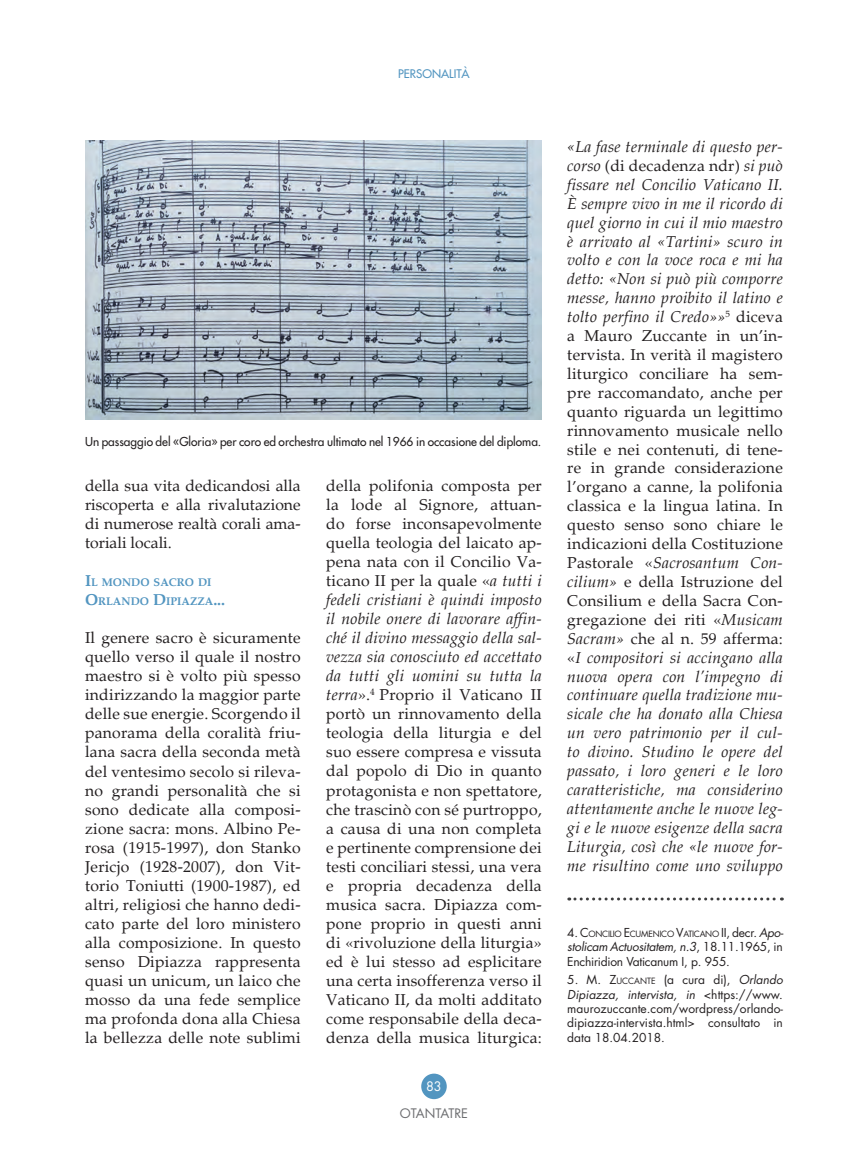
<style>
.page{position:relative;width:868px;height:1149px;background:#fff}
.page>*{position:absolute;margin:0;border:0;box-sizing:border-box;transform-origin:0 0}
.t1{font:15.75px/19px "Palatino";letter-spacing:.015em;color:#231f20;text-align:justify}
.t2{font:italic 15.75px/18.9px "Palatino";letter-spacing:.015em;color:#231f20;text-align:justify}
.t3{font:12.75px "Futura";color:#6c6d70}
.t4{font:12.75px "Futura";color:#fff}
.t5{font:12px/14.4px "Futura";color:#231f20;text-align:justify}
.t6{font:12px "Futura";color:#231f20}
.t7{font:12px/14.4px "Futura";letter-spacing:-.02em;color:#231f20}
.t8{font:11.55px "Futura";color:#5295c0}
.t9{font:700 10.95px/19px "Palatino";color:#5295c0}
.t10{font:8.4px "Futura";letter-spacing:-.03em;color:#231f20}
.s1{font-size:15.75px}
.s2{font-style:italic}
.s3{font-style:normal}
.s4{font-size:12px}
.s5{font-style:italic;font-size:12px}
.s6{font-style:inherit}
.s7{font-size:8.4px}
</style>
<div class="page">
<div style="left:421px;top:1073px;width:25px;height:25px;background:#5295c0;border-radius:50%"></div>
<svg style="left:568px;top:897px;width:214px;height:3px"></svg>
<img style="left:85px;top:140px;width:456px;height:279px">
<p class="t8" style="left:398px;top:66px;width:73px">PERSONALITÀ</p>
<p class="t6" style="left:85px;top:433px;width:457px">Un passaggio del «Gloria» per coro ed orchestra ultimato nel 1966 in occasione del diploma.</p>
<p class="t1" style="left:85px;top:476px;width:217px">della sua vita dedicandosi alla riscoperta e alla rivalutazione di numerose realtà corali ama&shy;toriali locali.</p>
<p class="t9" style="left:85px;top:573px;width:141px"><span class="s1">I</span>L MONDO SACRO DI<br><span class="s1">O</span>RLANDO <span class="s1">D</span>IPIAZZA<span class="s1">...</span></p>
<p class="t1" style="left:85px;top:628px;width:217px">Il genere sacro è sicuramente quello verso il quale il nostro maestro si è volto più spesso indirizzando la maggior parte delle sue energie. Scorgendo il panorama della coralità friu&shy;lana sacra della seconda metà del ventesimo secolo si rileva&shy;no grandi personalità che si sono dedicate alla composi&shy;zione sacra: mons. Albino Pe&shy;rosa (1915-1997), don Stanko Jericjo (1928-2007), don Vit&shy;torio Toniutti (1900-1987), ed altri, religiosi che hanno dedi&shy;cato parte del loro ministero alla composizione. In questo senso Dipiazza rappresenta quasi un unicum, un laico che mosso da una fede semplice ma profonda dona alla Chiesa la bellezza delle note sublimi</p>
<p class="t1" style="left:326px;top:476px;width:217px">della polifonia composta per la lode al Signore, attuan&shy;do forse inconsapevolmente quella teologia del laicato ap&shy;pena nata con il Concilio Va&shy;ticano II per la quale «<span class="s2">a tutti i fedeli cristiani è quindi imposto il nobile onere di lavorare affin&shy;ché il divino messaggio della sal&shy;vezza sia conosciuto ed accettato da tutti gli uomini su tutta la terra</span>».<sup>4</sup> Proprio il Vaticano II portò un rinnovamento della teologia della liturgia e del suo essere compresa e vissuta dal popolo di Dio in quanto protagonista e non spettatore, che trascinò con sé purtroppo, a causa di una non completa e pertinente comprensione dei testi conciliari stessi, una vera e propria decadenza della musica sacra. Dipiazza com&shy;pone proprio in questi anni di «rivoluzione della liturgia» ed è lui stesso ad esplicitare una certa insofferenza verso il Vaticano II, da molti additato come responsabile della deca&shy;denza della musica liturgica:</p>
<p class="t4" style="left:426px;top:1077px;width:17px">83</p>
<p class="t3" style="left:400px;top:1104px;width:70px">OTANTATRE</p>
<p class="t2" style="left:567px;top:137px;width:217px">«La fase terminale di questo per&shy;corso <span class="s3">(di decadenza ndr)</span> si può fissare nel Concilio Vaticano II.<br>È sempre vivo in me il ricordo di quel giorno in cui il mio maestro è arrivato al «Tartini» scuro in volto e con la voce roca e mi ha detto: «Non si può più comporre messe, hanno proibito il latino e tolto perfino il Credo»»<sup>5</sup> <span class="s3">diceva a Mauro Zuccante in un’in&shy;tervista. In verità il magistero liturgico conciliare ha sem&shy;pre raccomandato, anche per quanto riguarda un legittimo rinnovamento musicale nello stile e nei contenuti, di tene&shy;re in grande considerazione l’organo a canne, la polifonia classica e la lingua latina. In questo senso sono chiare le indicazioni della Costituzione Pastorale «</span>Sacrosantum Con&shy;cilium» <span class="s3">e della Istruzione del Consilium e della Sacra Con&shy;gregazione dei riti «</span>Musicam Sacram» <span class="s3">che al n. 59 afferma: «</span>I compositori si accingano alla nuova opera con l’impegno di continuare quella tradizione mu&shy;sicale che ha donato alla Chiesa un vero patrimonio per il cul&shy;to divino. Studino le opere del passato, i loro generi e le loro caratteristiche, ma considerino attentamente anche le nuove leg&shy;gi e le nuove esigenze della sacra Liturgia, così che «le nuove for&shy;me risultino come uno sviluppo</p>
<p class="t10" style="left:567px;top:927px;width:217px"><span class="s4">4.</span> <span class="s4">C</span>ONCILIO <span class="s4">E</span>CUMENICO <span class="s4">V</span>ATICANO <span class="s4">II,</span> <span class="s4">decr.</span> <span class="s5">Apo-</span></p>
<p class="t7" style="left:567px;top:939px;width:217px"><span class="s2">stolicam Actuositatem, n.3</span>, 18.11.1965, in<br>Enchiridion Vaticanum I, p. 955.</p>
<p class="t5" style="left:567px;top:972px;width:217px">5. <span class="s6">M. Z</span><span class="s7">UCCANTE</span> (a cura di), <span class="s2">Orlando Dipiazza, intervista, in</span> &lt;https://www. maurozuccante.com/wordpress/orlando&shy;dipiazza-intervista.html&gt; consultato in data 18.04.2018.</p>
</div>
